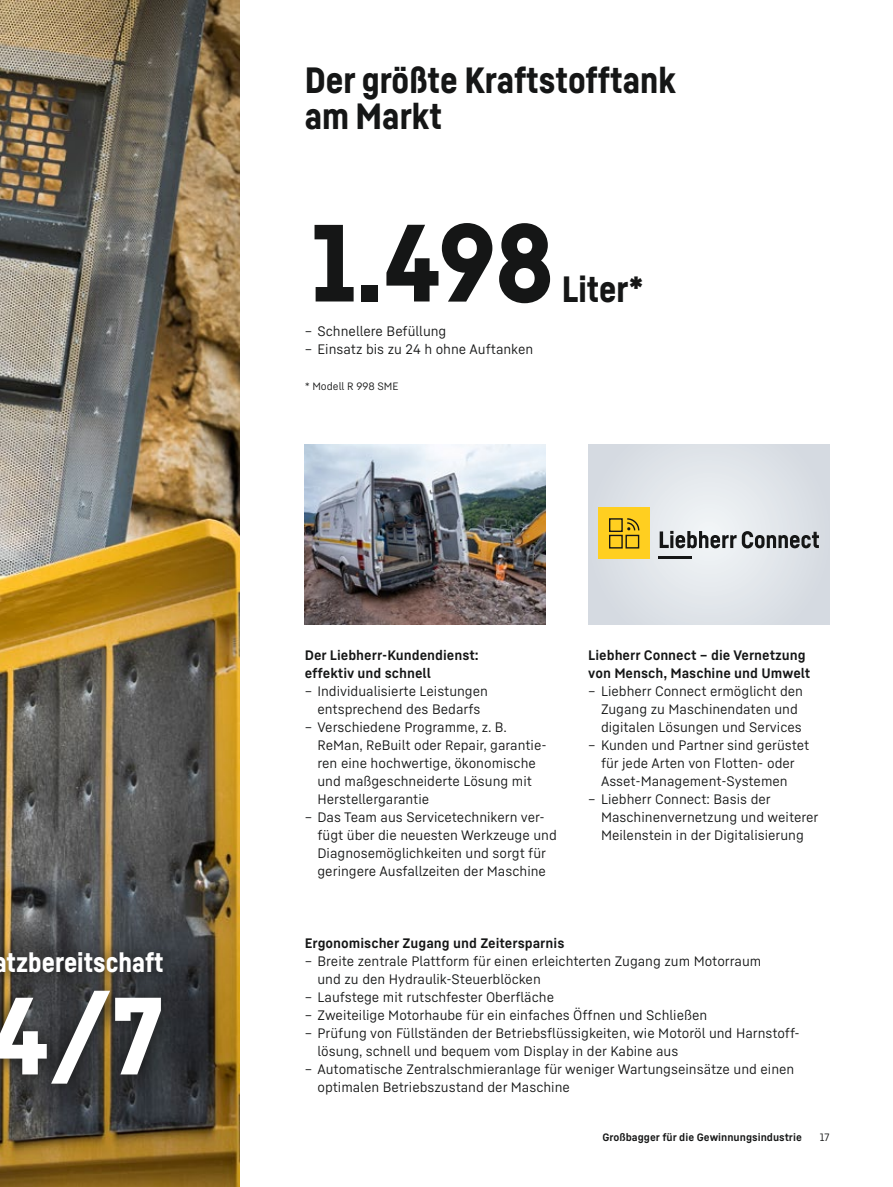
<style>
.page{position:relative;width:893px;height:1187px;background:#fff}
.page>*{position:absolute;margin:0;border:0;box-sizing:border-box;transform-origin:0 0}
.TOC__H2__72_pt{font:900 108px "Liebherr Head";color:#151616}
.t1{font:900 108px "Liebherr Head";color:#fff}
.H3__24_pt{font:900 36px/36px "Liebherr Head";color:#151616}
.TOC__H3__24_pt{font:900 36px "Liebherr Head";color:#151616}
.t2{font:900 27px "Liebherr Head";color:#fff}
.t3{font:13.5px/18px "Liebherr Text";color:#151616}
.Copytext_Headline{font:700 13.5px/18px "Liebherr Text";color:#151616}
.t4{font:700 10.5px "Liebherr Text";color:#151616}
.t5{font:10.5px "Liebherr Text";color:#151616}
</style>
<div class="page">
<img style="left:0;top:0;width:239px;height:1186px">
<div style="left:588px;top:444px;width:241px;height:180px;background:linear-gradient(to bottom,#dfe4e9,#dfe3e9)"></div>
<svg style="left:660px;top:531px;width:159px;height:17px;background:#8a8c8e"></svg>
<hr style="left:658px;top:556px;width:33px;height:3px;background:#151616">
<div style="left:598px;top:507px;width:52px;height:52px;background:#ffcf20"></div>
<div style="left:625px;top:534px;width:14px;height:14px;border:1px solid #151616"></div>
<div style="left:609px;top:518px;width:14px;height:14px;border:1px solid #151616"></div>
<div style="left:609px;top:534px;width:14px;height:14px;border:1px solid #151616"></div>
<svg style="left:627px;top:518px;width:13px;height:13px"></svg>
<svg style="left:0;top:991px;width:181px;height:111px;background:#383633"></svg>
<svg style="left:0;top:934px;width:181px;height:57px;background:#42413e"></svg>
<img style="left:305px;top:444px;width:241px;height:180px">
<h3 class="t2" style="left:7px;top:946px;width:159px">tzbereitschaft</h3>
<h1 class="t1" style="left:-8px;top:969px;width:172px">4/7</h1>
<p class="H3__24_pt" style="left:305px;top:62px;width:373px">Der größte Kraftstofftank am Markt</p>
<p class="TOC__H2__72_pt" style="left:310px;top:196px;width:245px">1.498</p>
<p class="t3" style="left:305px;top:321px;width:143px">– Schnellere Befüllung</p>
<p class="t3" style="left:305px;top:339px;width:230px">– Einsatz bis zu 24 h ohne Auftanken</p>
<p class="t5" style="left:305px;top:379px;width:95px">* Modell R 998 SME</p>
<p class="TOC__H3__24_pt" style="left:562px;top:266px;width:84px">Liter*</p>
<p class="Copytext_Headline" style="left:305px;top:645px;width:176px">Der Liebherr-Kundendienst: effektiv und schnell</p>
<p class="t3" style="left:305px;top:681px;width:185px;text-align:center">– Individualisierte Leistungen entsprechend des Bedarfs</p>
<p class="t3" style="left:317px;top:717px;width:231px;text-indent:-13px">– Verschiedene Programme, z. B.<br>ReMan, ReBuilt oder Repair, garantie&shy;ren eine hochwertige, ökonomische und maßgeschneiderte Lösung mit<br>Herstellergarantie</p>
<p class="t3" style="left:317px;top:807px;width:241px;text-indent:-13px">– Das Team aus Servicetechnikern ver&shy;fügt über die neuesten Werkzeuge und Diagnosemöglichkeiten und sorgt für geringere Ausfallzeiten der Maschine</p>
<p class="Copytext_Headline" style="left:588px;top:645px;width:224px">Liebherr Connect – die Vernetzung von Mensch, Maschine und Umwelt</p>
<p class="t3" style="left:601px;top:681px;width:204px;text-indent:-13px">– Liebherr Connect ermöglicht den<br>Zugang zu Maschinendaten und digitalen Lösungen und Services</p>
<p class="t3" style="left:601px;top:735px;width:210px;text-indent:-13px">– Kunden und Partner sind gerüstet für jede Arten von Flotten- oder<br>Asset-Management-Systemen</p>
<p class="t3" style="left:601px;top:789px;width:219px;text-indent:-13px">– Liebherr Connect: Basis der<br>Maschinenvernetzung und weiterer<br>Meilenstein in der Digitalisierung</p>
<p class="Copytext_Headline" style="left:305px;top:933px;width:261px">Ergonomischer Zugang und Zeitersparnis</p>
<p class="t3" style="left:317px;top:951px;width:445px;text-indent:-13px">– Breite zentrale Plattform für einen erleichterten Zugang zum Motorraum und zu den Hydraulik-Steuerblöcken</p>
<p class="t3" style="left:305px;top:987px;width:251px">– Laufstege mit rutschfester Oberfläche</p>
<p class="t3" style="left:305px;top:1005px;width:404px">– Zweiteilige Motorhaube für ein einfaches Öffnen und Schließen</p>
<p class="t3" style="left:317px;top:1023px;width:484px;text-indent:-13px">– Prüfung von Füllständen der Betriebsflüssigkeiten, wie Motoröl und Harnstoff&shy;lösung, schnell und bequem vom Display in der Kabine aus</p>
<p class="t3" style="left:317px;top:1059px;width:478px;text-indent:-13px">– Automatische Zentralschmieranlage für weniger Wartungseinsätze und einen optimalen Betriebszustand der Maschine</p>
<p class="t4" style="left:602px;top:1130px;width:201px">Großbagger für die Gewinnungsindustrie</p>
<p class="t5" style="left:820px;top:1130px;width:11px">17</p>
</div>
